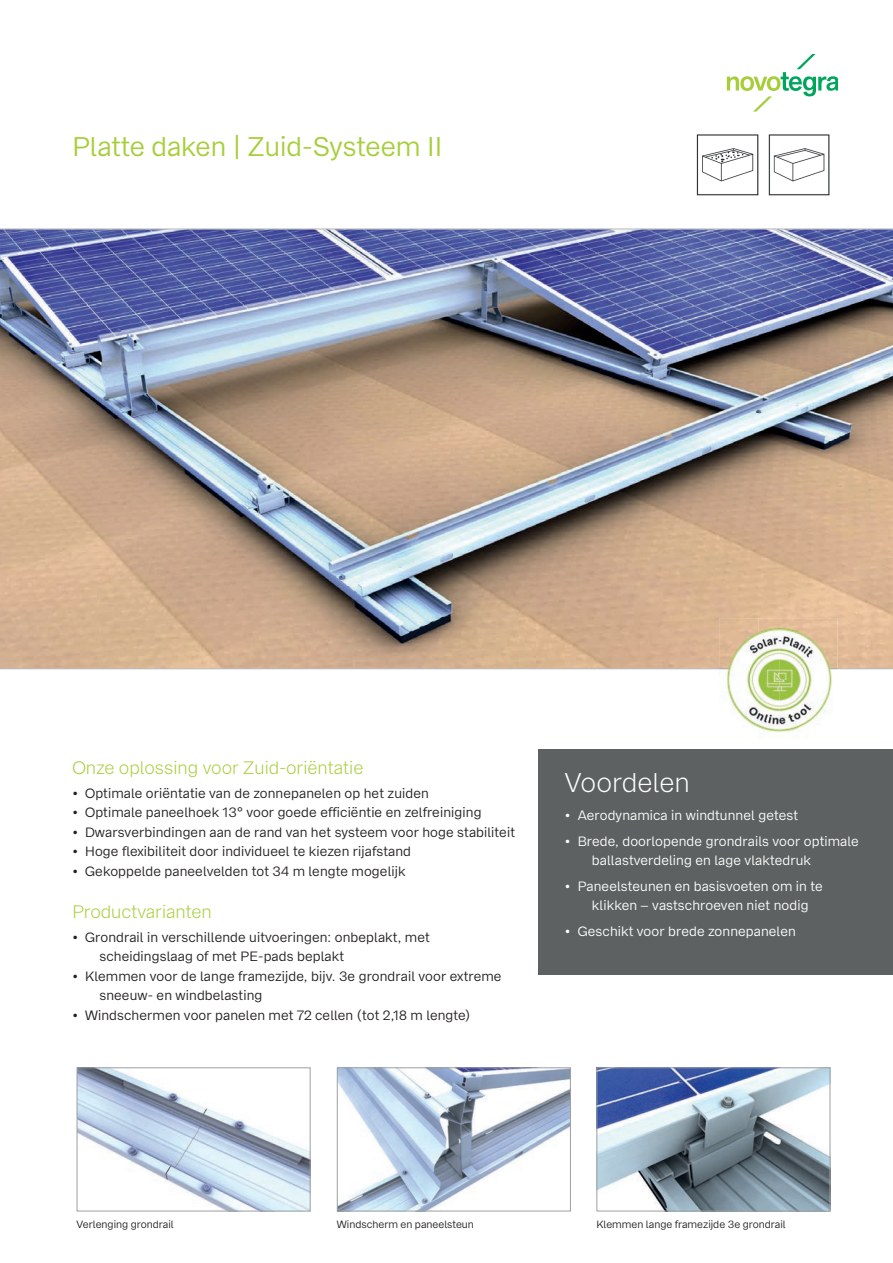
<style>
.page{position:relative;width:893px;height:1263px;background:#fff}
.page>*{position:absolute;margin:0;border:0;box-sizing:border-box;transform-origin:0 0}
.t1{font:27px "Bay Wa Sans";color:#a6ce39}
.t2{font:300 27px "Bay Wa Sans";color:#fff}
.t3{font:300 18px "Bay Wa Sans";color:#a6ce39}
.t4{font:13.5px/19.5px "Bay Wa Sans";letter-spacing:.01em;color:#231f20}
.t5{font:13.5px/19.5px "Bay Wa Sans";letter-spacing:.01em;color:#fff}
.t6{font:10.5px "Bay Wa Sans";color:#231f20}
</style>
<div class="page">
<svg style="left:727px;top:54px;width:110px;height:58px"></svg>
<img style="left:79px;top:1069px;width:229px;height:140px">
<div style="left:77px;top:1067px;width:233px;height:144px;border:1px solid #9d9fa2"></div>
<img style="left:339px;top:1069px;width:230px;height:140px">
<div style="left:337px;top:1067px;width:234px;height:144px;border:1px solid #9d9fa2"></div>
<img style="left:598px;top:1069px;width:230px;height:140px">
<div style="left:596px;top:1067px;width:234px;height:144px;border:1px solid #9d9fa2"></div>
<img style="left:0;top:230px;width:893px;height:438px">
<hr style="left:0;top:229px;width:893px;height:1px;background:#9d9fa2">
<hr style="left:0;top:668px;width:893px;height:1px;background:#9d9fa2">
<div style="left:538px;top:749px;width:355px;height:226px;background:#5d6161"></div>
<img style="left:719px;top:618px;width:39px;height:74px">
<img style="left:798px;top:618px;width:39px;height:114px">
<img style="left:758px;top:618px;width:40px;height:11px">
<img style="left:719px;top:668px;width:118px;height:1px">
<img style="left:728px;top:629px;width:102px;height:102px">
<img style="left:696px;top:134px;width:134px;height:62px">
<h1 class="t1" style="left:72px;top:130px;width:371px">Platte daken | Zuid-Systeem II</h1>
<h2 class="t3" style="left:72px;top:757px;width:293px">Onze oplossing voor Zuid-oriëntatie</h2>
<p class="t4" style="left:72px;top:783px;width:358px">• Optimale oriëntatie van de zonnepanelen op het zuiden</p>
<p class="t4" style="left:72px;top:803px;width:411px">• Optimale paneelhoek 13° voor goede efficiëntie en zelfreiniging</p>
<p class="t4" style="left:72px;top:822px;width:444px">• Dwarsverbindingen aan de rand van het systeem voor hoge stabiliteit</p>
<p class="t4" style="left:72px;top:842px;width:340px">• Hoge flexibiliteit door individueel te kiezen rijafstand</p>
<p class="t4" style="left:72px;top:861px;width:335px">• Gekoppelde paneelvelden tot 34 m lengte mogelijk</p>
<h2 class="t3" style="left:72px;top:901px;width:141px">Productvarianten</h2>
<p class="t4" style="left:99px;top:927px;width:332px;text-indent:-27px">• Grondrail in verschillende uitvoeringen: onbeplakt, met scheidingslaag of met PE-pads beplakt</p>
<p class="t4" style="left:99px;top:966px;width:404px;text-indent:-27px">• Klemmen voor de lange framezijde, bijv. 3e grondrail voor extreme sneeuw- en windbelasting</p>
<p class="t4" style="left:72px;top:1005px;width:399px">• Windschermen voor panelen met 72 cellen (tot 2,18 m lengte)</p>
<h1 class="t2" style="left:565px;top:766px;width:126px">Voordelen</h1>
<p class="t5" style="left:565px;top:806px;width:235px">• Aerodynamica in windtunnel getest</p>
<p class="t5" style="left:592px;top:831px;width:268px;text-indent:-27px">• Brede, doorlopende grondrails voor optimale ballastverdeling en lage vlaktedruk</p>
<p class="t5" style="left:592px;top:876px;width:232px;text-indent:-27px">• Paneelsteunen en basisvoeten om in te klikken – vastschroeven niet nodig</p>
<p class="t5" style="left:565px;top:921px;width:232px">• Geschikt voor brede zonnepanelen</p>
<p class="t6" style="left:77px;top:1218px;width:99px">Verlenging grondrail</p>
<p class="t6" style="left:337px;top:1218px;width:139px">Windscherm en paneelsteun</p>
<p class="t6" style="left:596px;top:1218px;width:191px">Klemmen lange framezijde 3e grondrail</p>
</div>
